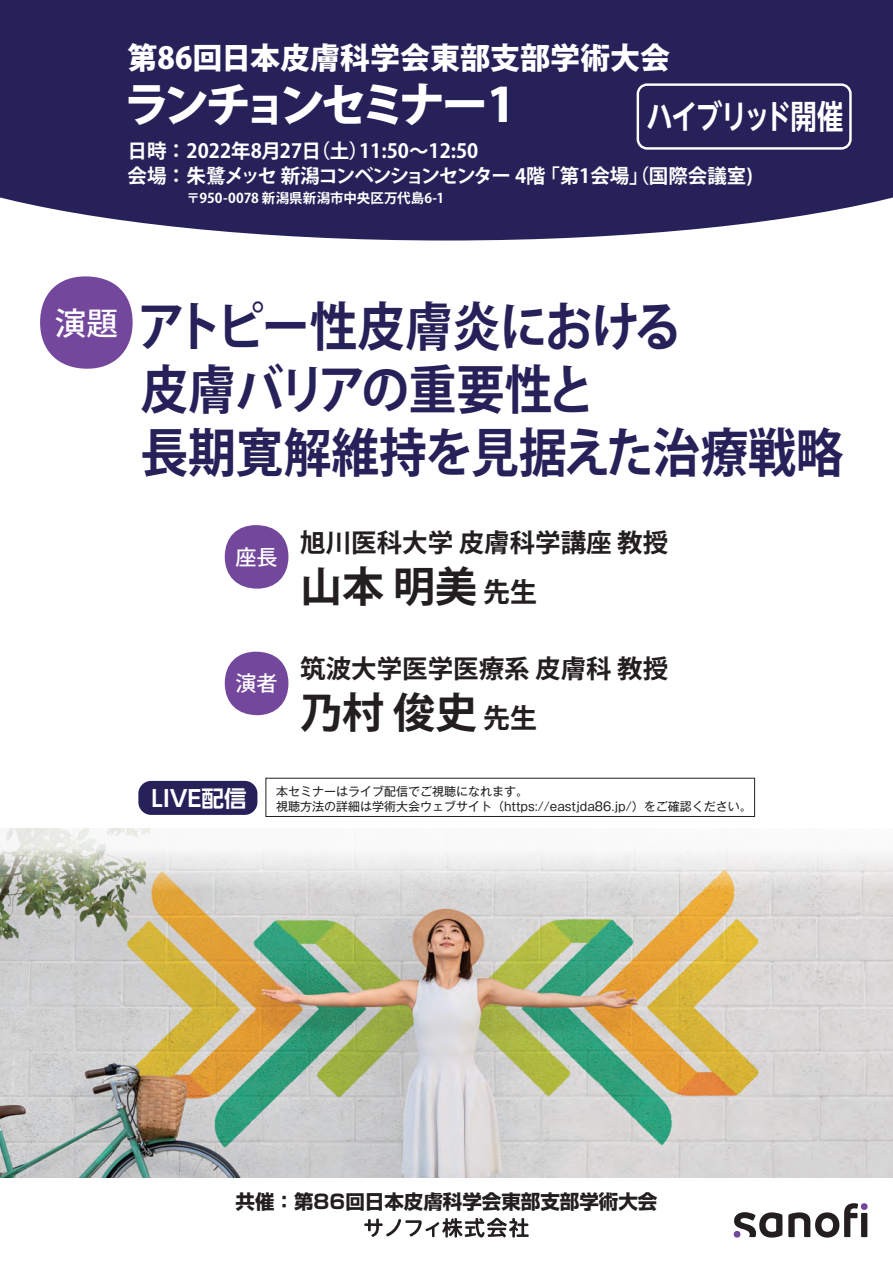
<style>
.page{position:relative;width:893px;height:1263px;background:#fff}
.page>*{position:absolute;margin:0;border:0;box-sizing:border-box;transform-origin:0 0}
.t1{font:700 52.5px/63px "Koz Go Pro";letter-spacing:-.01em;color:#262159;scale:.91 1}
.t2{font:800 46.5px "Koz Go Pro";letter-spacing:-.15em;color:#fff}
.t3{font:700 42px "Koz Go Pro";color:#231f20}
.t4{font:700 33px "UD Shin Go NT Pro De";letter-spacing:-.065em;color:#fff;scale:.8 1}
.t5{font:800 30px "Koz Go Pro";color:#fff}
.t6{font:700 25.5px "Koz Go Pro";color:#231f20}
.t7{font:700 22.5px "UD Shin Go NT Pro De";color:#fff}
.t8{font:500 21px "Koz Go Pro";color:#fff}
.t9{font:700 19.5px "Koz Go Pro";letter-spacing:-.06em;color:#fff}
.t10{font:700 19.5px "Koz Go Pro";color:#fff}
.t11{font:700 19.5px "Shin Go Pro";color:#231f20}
.t12{font:700 13.5px "Koz Go Pro";color:#fff}
.t13{font:12px "Gothic MB101 Pro";color:#231f20}
.s1{font-size:27px}
</style>
<div class="page">
<img style="left:0;top:714px;width:893px;height:524px">
<div style="left:0;top:0;width:893px;height:240px;background:#262159"></div>
<div style="left:861px;top:1213px;width:6px;height:24px;background:#231f20"></div>
<svg style="left:788px;top:1203px;width:70px;height:34px"></svg>
<svg style="left:734px;top:1212px;width:48px;height:25px"></svg>
<div style="left:861px;top:1203px;width:7px;height:7px;background:#73479c;border-radius:50%"></div>
<svg style="left:364px;top:1218px;width:165px;height:19px"></svg>
<div style="left:40px;top:276px;width:93px;height:93px;background:#73479c;border-radius:50%"></div>
<div style="left:225px;top:525px;width:63px;height:64px;background:#73479c;border-radius:50%"></div>
<div style="left:225px;top:652px;width:63px;height:63px;background:#73479c;border-radius:50%"></div>
<div style="left:266px;top:778px;width:489px;height:39px;border:1px solid #231f20"></div>
<div style="left:138px;top:781px;width:119px;height:34px;background:#262159;border-radius:13px"></div>
<div style="left:637px;top:83px;width:215px;height:67px;border:2px solid #fff;border-radius:9px"></div>
<h3 class="t5" style="left:128px;top:38px;width:544px">第86回日本皮膚科学会東部支部学術大会</h3>
<h2 class="t2" style="left:124px;top:74px;width:393px">ランチョンセミナー1</h2>
<h3 class="t4" style="left:647px;top:90px;width:248px">ハイブリッド開催</h3>
<h3 class="t10" style="left:128px;top:138px;width:352px">日時：2022年8月27日（土）11:50～12:50</h3>
<h3 class="t9" style="left:128px;top:163px;width:627px">会場：朱鷺メッセ 新潟コンベンションセンター 4階 「第1会場」（国際会議室)</h3>
<p class="t12" style="left:187px;top:190px;width:259px">〒950-0078 新潟県新潟市中央区万代島6-1</p>
<h1 class="t1" style="left:140px;top:298px;width:774px;text-indent:-85px"><sup>演題</sup> アトピー性皮膚炎における<br>皮膚バリアの重要性と<br>長期寛解維持を見据えた治療戦略</h1>
<h3 class="t8" style="left:236px;top:543px;width:43px">座長</h3>
<h3 class="t8" style="left:236px;top:670px;width:43px">演者</h3>
<h3 class="t6" style="left:300px;top:526px;width:370px">旭川医科大学 皮膚科学講座 教授</h3>
<h3 class="t3" style="left:300px;top:559px;width:238px">山本 明美 <span class="s1">先生</span></h3>
<h3 class="t6" style="left:300px;top:652px;width:370px">筑波大学医学医療系 皮膚科 教授</h3>
<h3 class="t3" style="left:300px;top:686px;width:238px">乃村 俊史 <span class="s1">先生</span></h3>
<h3 class="t7" style="left:152px;top:780px;width:96px">LIVE配信</h3>
<p class="t13" style="left:276px;top:781px;width:253px">本セミナーはライブ配信でご視聴になれます。</p>
<p class="t13" style="left:276px;top:796px;width:477px">視聴方法の詳細は学術大会ウェブサイト（https://eastjda86.jp/）をご確認ください。</p>
<h3 class="t11" style="left:236px;top:1186px;width:423px">共催：第86回日本皮膚科学会東部支部学術大会</h3>
</div>
